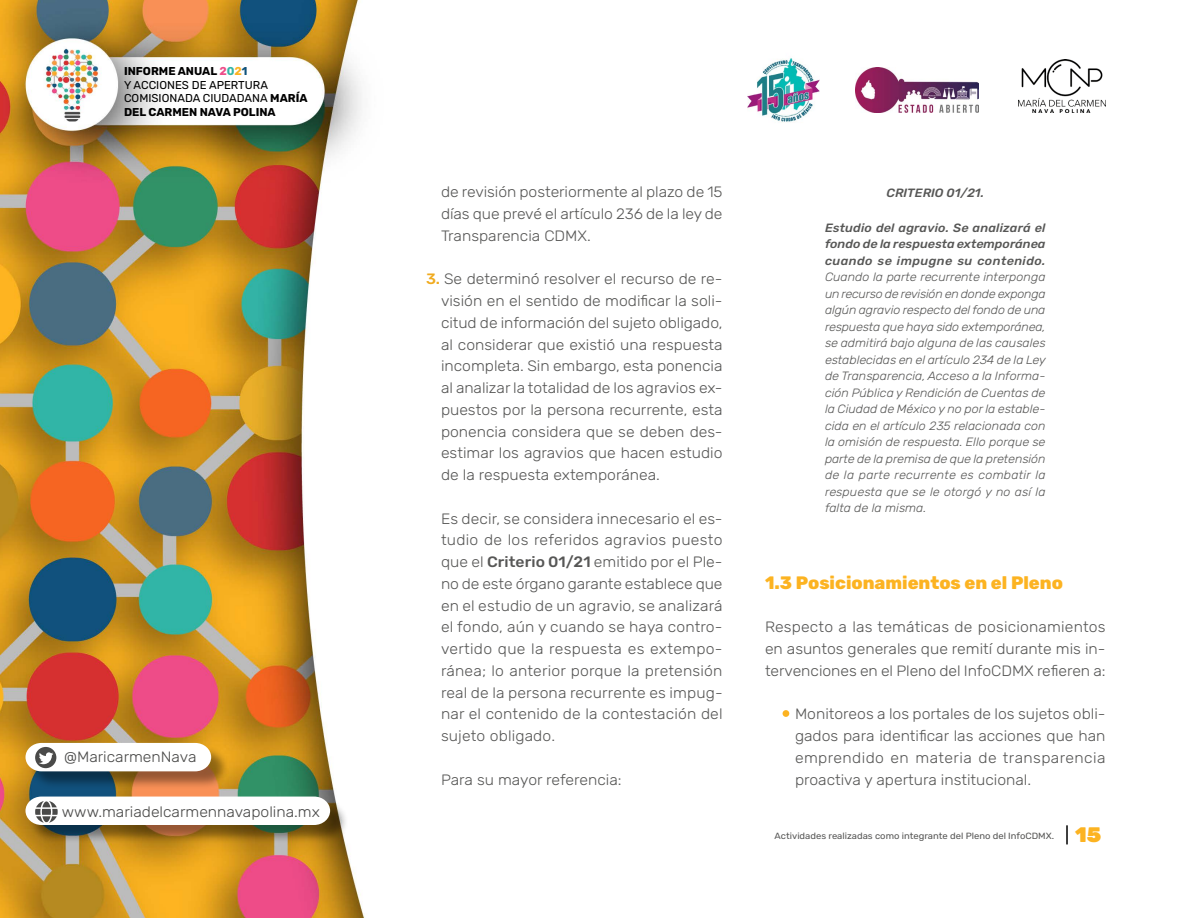
<style>
.page{position:relative;width:1188px;height:918px;background:#fff}
.page>*{position:absolute;margin:0;border:0;box-sizing:border-box;transform-origin:0 0}
.t1{font:900 21px "Rubik";color:#fcb321}
.t2{font:800 18px "Rubik";color:#fcb321}
.t3{font:300 15px/21.8px "Rubik";color:#575756;text-align:justify;scale:1.05 1}
.t4{font:300 15px "Rubik";color:#4a4a49;scale:1.05 1}
.t5{font:italic 300 12px/16.5px "Rubik";letter-spacing:.005em;color:#575756;text-align:justify;scale:1.05 1}
.t6{font:italic 500 12px/16.5px "Rubik";color:#575756;text-align:justify;scale:1.05 1}
.t7{font:11.4px/13.5px "Rubik";color:#000}
.t8{font:9px "Rubik";color:#575756;scale:1.05 1}
.s1{font-weight:700}
.s2{font-weight:700;color:#ed4d8a}
.s3{font-weight:700;color:#33b5a6}
.s4{font-weight:700;color:#fcb321}
.s5{font-weight:700;color:#0f527a}
.s6{font-weight:500;color:#f0ab1f}
.s7{font-weight:500}
</style>
<div class="page">
<img style="left:0;top:0;width:365px;height:918px">
<div style="left:28px;top:745px;width:202px;height:45px;background:#000;opacity:.4"></div>
<div style="left:28px;top:799px;width:320px;height:45px;background:#000;opacity:.4"></div>
<img style="left:747px;top:58px;width:72px;height:65px">
<img style="left:856px;top:68px;width:122px;height:44px">
<img style="left:1018px;top:60px;width:87px;height:52px">
<svg style="left:26px;top:743px;width:185px;height:28px"></svg>
<svg style="left:25px;top:797px;width:305px;height:28px"></svg>
<svg style="left:1066px;top:825px;width:2px;height:19px"></svg>
<div style="left:783px;top:710px;width:6px;height:7px;background:#fcb321;border-radius:50%"></div>
<p class="t7" style="left:124px;top:65px;width:185px"><span class="s1">INFORME ANUAL</span> <span class="s2">2</span><span class="s3">0</span><span class="s4">2</span><span class="s5">1<br></span>Y ACCIONES DE APERTURA<br>COMISIONADA CIUDADANA <span class="s1">MARÍA<br>DEL CARMEN NAVA POLINA</span></p>
<p class="t4" style="left:64px;top:748px;width:128px">@MaricarmenNava</p>
<p class="t4" style="left:62px;top:803px;width:247px">www.mariadelcarmennavapolina.mx</p>
<p class="t3" style="left:441px;top:182px;width:270px">de revisión posteriormente al plazo de 15 días que prevé el artículo 236 de la ley de Transparencia CDMX.</p>
<p class="t3" style="left:441px;top:269px;width:270px;text-indent:-15px"><span class="s6">3.</span> Se determinó resolver el recurso de re&shy;visión en el sentido de modificar la soli&shy;citud de información del sujeto obligado, al considerar que existió una respuesta incompleta. Sin embargo, esta ponencia al analizar la totalidad de los agravios ex&shy;puestos por la persona recurrente, esta ponencia considera que se deben des&shy;estimar los agravios que hacen estudio de la respuesta extemporánea.</p>
<p class="t3" style="left:441px;top:508px;width:270px">Es decir, se considera innecesario el es&shy;tudio de los referidos agravios puesto que el <span class="s7">Criterio 01/21</span> emitido por el Ple&shy;no de este órgano garante establece que en el estudio de un agravio, se analizará el fondo, aún y cuando se haya contro&shy;vertido que la respuesta es extempo&shy;ránea; lo anterior porque la pretensión real de la persona recurrente es impug&shy;nar el contenido de la contestación del sujeto obligado.</p>
<p class="t3" style="left:441px;top:769px;width:173px">Para su mayor referencia:</p>
<p class="t6" style="left:886px;top:185px;width:94px">CRITERIO 01/21.</p>
<p class="t6" style="left:825px;top:220px;width:212px">Estudio del agravio. Se analizará el fondo de la respuesta extemporánea cuando se impugne su contenido.</p>
<p class="t5" style="left:825px;top:269px;width:212px">Cuando la parte recurrente interponga un recurso de revisión en donde exponga algún agravio respecto del fondo de una respuesta que haya sido extemporánea, se admitirá bajo alguna de las causales establecidas en el artículo 234 de la Ley de Transparencia, Acceso a la Informa&shy;ción Pública y Rendición de Cuentas de la Ciudad de México y no por la estable&shy;cida en el artículo 235 relacionada con la omisión de respuesta. Ello porque se parte de la premisa de que la pretensión de la parte recurrente es combatir la respuesta que se le otorgó y no así la falta de la misma.</p>
<p class="t2" style="left:765px;top:573px;width:300px">1.3 Posicionamientos en el Pleno</p>
<p class="t3" style="left:765px;top:617px;width:326px">Respecto a las temáticas de posicionamientos en asuntos generales que remití durante mis in&shy;tervenciones en el Pleno del InfoCDMX refieren a:</p>
<p class="t3" style="left:795px;top:704px;width:297px">Monitoreos a los portales de los sujetos obli&shy;gados para identificar las acciones que han emprendido en materia de transparencia proactiva y apertura institucional.</p>
<p class="t8" style="left:775px;top:830px;width:268px">Actividades realizadas como integrante del Pleno del InfoCDMX.</p>
<h1 class="t1" style="left:1075px;top:823px;width:28px">15</h1>
</div>
